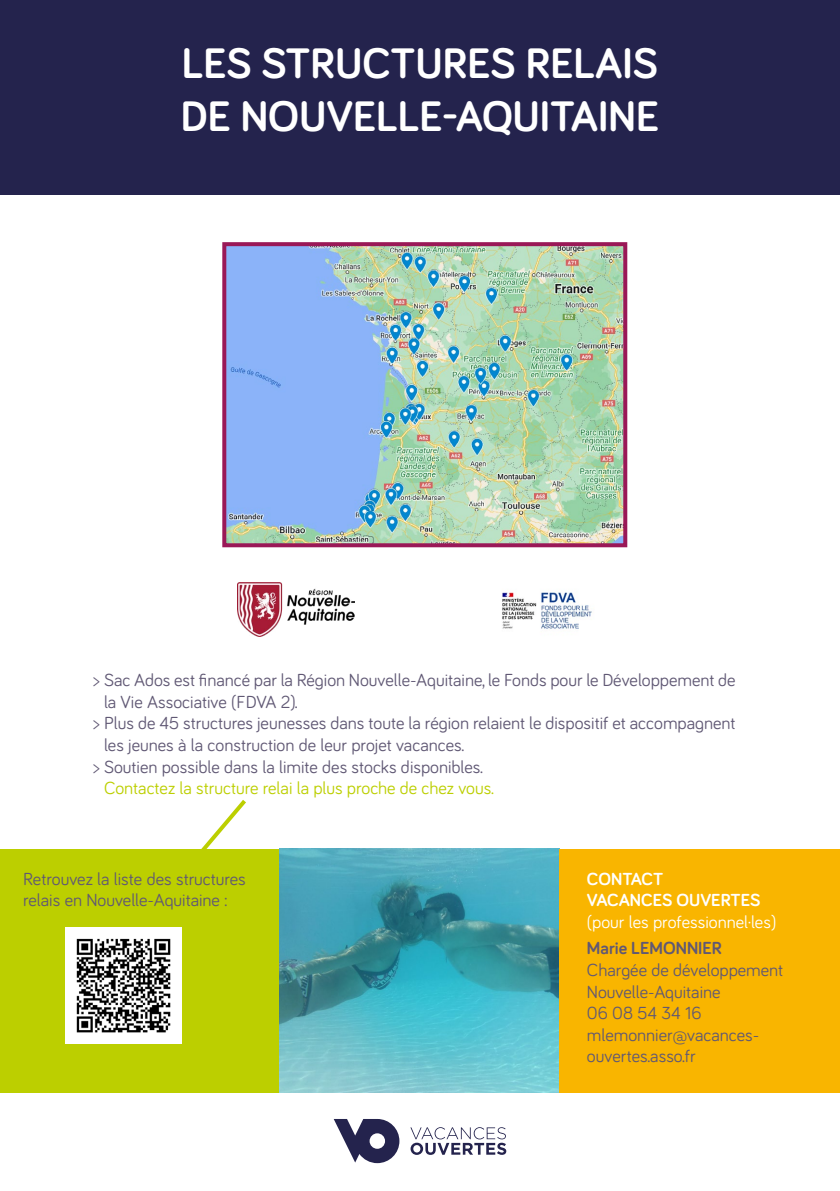
<style>
.page{position:relative;width:840px;height:1191px;background:#fff}
.page>*{position:absolute;margin:0;border:0;box-sizing:border-box;transform-origin:0 0}
.t1{font:700 44px/52.8px "Bariol";color:#fff}
.t2{font:18px/21.6px "Bariol";color:#605874}
.t3{font:18px "Bariol";color:#bccf00}
.t4{font:18px "Bariol";color:#fff}
.t5{font:700 18px/21.6px "Bariol";color:#fff}
.t6{font:700 18px "Bariol";color:#605874}
</style>
<div class="page">
<div style="left:0;top:849px;width:280px;height:243px;background:#bccf00"></div>
<img style="left:280px;top:849px;width:279px;height:243px">
<div style="left:559px;top:849px;width:280px;height:243px;background:#f9b500"></div>
<img style="left:65px;top:927px;width:116px;height:117px">
<div style="left:0;top:0;width:839px;height:195px;background:#24234d"></div>
<svg style="left:333px;top:1119px;width:66px;height:44px"></svg>
<svg style="left:410px;top:1127px;width:96px;height:27px"></svg>
<img style="left:227px;top:247px;width:395px;height:295px">
<div style="left:222px;top:242px;width:405px;height:305px;border:4px solid #9a1857"></div>
<svg style="left:201px;top:800px;width:45px;height:49px"></svg>
<img style="left:237px;top:582px;width:117px;height:55px">
<img style="left:502px;top:592px;width:90px;height:37px">
<h1 class="t1" style="left:181px;top:36px;width:479px">LES STRUCTURES RELAIS<br>DE NOUVELLE-AQUITAINE</h1>
<p class="t2" style="left:94px;top:668px;width:643px">&gt; Sac Ados est financé par la Région Nouvelle-Aquitaine, le Fonds pour le Développement de</p>
<p class="t2" style="left:104px;top:690px;width:195px">la Vie Associative (FDVA 2).</p>
<p class="t2" style="left:94px;top:712px;width:643px">&gt; Plus de 45 structures jeunesses dans toute la région relaient le dispositif et accompagnent</p>
<p class="t2" style="left:104px;top:733px;width:361px">les jeunes à la construction de leur projet vacances.</p>
<p class="t2" style="left:94px;top:755px;width:390px">&gt; Soutien possible dans la limite des stocks disponibles.</p>
<p class="t3" style="left:104px;top:776px;width:391px">Contactez la structure relai la plus proche de chez vous.</p>
<p class="t2" style="left:23px;top:867px;width:224px">Retrouvez la liste des structures relais en Nouvelle-Aquitaine :</p>
<p class="t5" style="left:586px;top:867px;width:175px">CONTACT<br>VACANCES OUVERTES</p>
<p class="t4" style="left:586px;top:909px;width:191px">(pour les professionnel·les)</p>
<p class="t6" style="left:586px;top:936px;width:136px">Marie LEMONNIER</p>
<p class="t2" style="left:586px;top:958px;width:198px">Chargée de développement<br>Nouvelle-Aquitaine<br>06 08 54 34 16 mlemonnier@vacances&shy;ouvertes.asso.fr</p>
</div>
